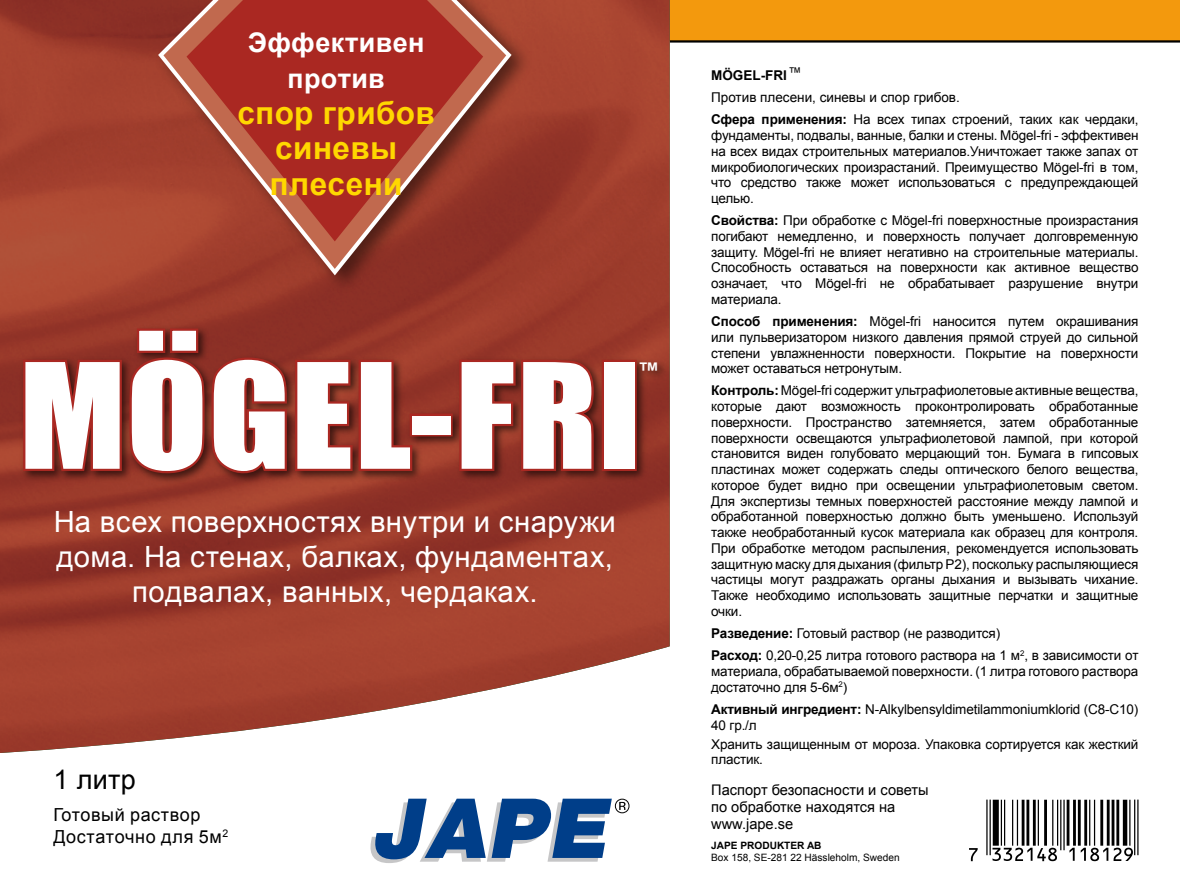
<style>
.page{position:relative;width:1180px;height:893px;background:#fff}
.page>*{position:absolute;margin:0;border:0;box-sizing:border-box;transform-origin:0 0}
.t1{font:135px "Impact";letter-spacing:.005em;color:#fff;scale:1.1 1}
.t2{font:700 31.5px "Arial";letter-spacing:.01em;color:#ffd700}
.t3{font:29.25px/35.1px "Arial";letter-spacing:.015em;color:#fff;text-align:center}
.t4{font:700 27px/36px "Arial";letter-spacing:.01em;color:#fff;text-align:center}
.t5{font:27px "Arial";color:#000}
.t6{font:700 20.25px "Arial";color:#fff;scale:1.1 1}
.t7{font:18px "Arial";letter-spacing:.03em;color:#000}
.t8{font:14.62px/16.9px "Arial";color:#000}
.Brödtext{font:13.5px/15.8px "Arial";letter-spacing:-.01em;color:#000;text-align:justify}
.t9{font:700 13.5px "Arial";color:#000}
.t10{font:10.12px "Arial";color:#000}
.t11{font:700 10.12px "Arial";color:#000}
.s1{font-weight:700}
</style>
<div class="page">
<svg style="left:370px;top:799px;width:259px;height:64px"></svg>
<div style="left:670px;top:0;width:510px;height:41px;background:#f3990d"></div>
<hr style="left:670px;top:40px;width:510px;height:3px;background:#000">
<img style="left:0;top:0;width:670px;height:753px">
<div style="left:19px;top:324px;width:650px;height:162px;background:#000;opacity:.6"></div>
<svg style="left:21px;top:335px;width:394px;height:141px;background:#6c231b"></svg>
<div style="left:410px;top:413px;width:43px;height:23px;border:4px solid #aa2822"></div>
<svg style="left:457px;top:357px;width:140px;height:116px;background:#672019"></svg>
<div style="left:602px;top:360px;width:35px;height:111px;border:4px solid #aa2822"></div>
<div style="left:138px;top:330px;width:26px;height:22px;background:#fff"></div>
<div style="left:137px;top:328px;width:28px;height:25px;border:2px solid #aa2822"></div>
<div style="left:171px;top:330px;width:26px;height:22px;background:#fff"></div>
<div style="left:170px;top:328px;width:28px;height:25px;border:2px solid #aa2822"></div>
<div style="left:153px;top:0;width:383px;height:296px;background:#000;opacity:.5"></div>
<svg style="left:158px;top:0;width:354px;height:275px;background:#9d4334"></svg>
<svg style="left:187px;top:0;width:296px;height:241px;background:#a93b2f"></svg>
<svg style="left:969px;top:848px;width:9px;height:13px"></svg>
<hr style="left:989px;top:800px;width:2px;height:55px;background:#000">
<hr style="left:986px;top:800px;width:2px;height:55px;background:#000">
<svg style="left:992px;top:800px;width:66px;height:61px"></svg>
<hr style="left:1063px;top:800px;width:2px;height:50px;background:#000">
<hr style="left:1060px;top:800px;width:1px;height:50px;background:#000">
<svg style="left:1067px;top:800px;width:66px;height:61px"></svg>
<hr style="left:1137px;top:800px;width:1px;height:55px;background:#000">
<hr style="left:1134px;top:800px;width:1px;height:55px;background:#000">
<p class="t4" style="left:248px;top:26px;width:178px">Эффективен против</p>
<p class="t2" style="left:237px;top:92px;width:199px">спор грибов</p>
<p class="t2" style="left:275px;top:128px;width:123px">синевы</p>
<p class="t2" style="left:270px;top:163px;width:134px">плесени</p>
<p class="t1" style="left:19px;top:333px;width:566px">MOGEL-FRI</p>
<p class="t6" style="left:638px;top:356px;width:22px">™</p>
<p class="t3" style="left:54px;top:504px;width:564px">На всех поверхностях внутри и снаружи дома. На стенах, балках, фундаментах, подвалах, ванных, чердаках.</p>
<p class="t5" style="left:54px;top:762px;width:84px">1 литр</p>
<p class="t7" style="left:54px;top:803px;width:148px">Готовый раствор</p>
<p class="t7" style="left:54px;top:825px;width:176px">Достаточно для 5м<sup>2</sup></p>
<p class="t9" style="left:711px;top:66px;width:92px">MÖGEL-FRI<sup>™</sup></p>
<p class="Brödtext" style="left:711px;top:90px;width:250px">Против плесени, синевы и спор грибов.</p>
<p class="Brödtext" style="left:711px;top:112px;width:429px"><span class="s1">Сфера применения:</span> На всех типах строений, таких как чердаки, фундаменты, подвалы, ванные, балки и стены. Mögel-fri - эффективен на всех видах строительных материалов.Уничтожает также запах от микробиологических произрастаний. Преимущество Mögel-fri в том, что средство также может использоваться с предупреждающей целью.</p>
<p class="Brödtext" style="left:711px;top:213px;width:429px"><span class="s1">Свойства:</span> При обработке с Mögel-fri поверхностные произрастания погибают немедленно, и поверхность получает долговременную защиту. Mögel-fri не влияет негативно на строительные материалы.<br>Способность оставаться на поверхности как активное вещество означает, что Mögel-fri не обрабатывает разрушение внутри материала.</p>
<p class="Brödtext" style="left:711px;top:314px;width:429px"><span class="s1">Способ применения:</span> Mögel-fri наносится путем окрашивания или пульверизатором низкого давления прямой струей до сильной степени увлажненности поверхности. Покрытие на поверхности может оставаться нетронутым.</p>
<p class="Brödtext" style="left:711px;top:383px;width:429px"><span class="s1">Контроль:</span> Mögel-fri содержит ультрафиолетовые активные вещества, которые дают возможность проконтролировать обработанные поверхности. Пространство затемняется, затем обработанные поверхности освещаются ультрафиолетовой лампой, при которой становится виден голубовато мерцающий тон. Бумага в гипсовых пластинах может содержать следы оптического белого вещества, которое будет видно при освещении ультрафиолетовым светом.<br>Для экспертизы темных поверхностей расстояние между лампой и обработанной поверхностью должно быть уменьшено. Используй также необработанный кусок материала как образец для контроля.<br>При обработке методом распыления, рекомендуется использовать защитную маску для дыхания (фильтр Р2), поскольку распыляющиеся частицы могут раздражать органы дыхания и вызывать чихание.<br>Также необходимо использовать защитные перчатки и защитные очки.</p>
<p class="Brödtext" style="left:711px;top:626px;width:290px"><span class="s1">Разведение:</span> Готовый раствор (не разводится)</p>
<p class="Brödtext" style="left:711px;top:648px;width:429px"><span class="s1">Расход:</span> 0,20-0,25 литра готового раствора на 1 м<sup>2</sup>, в зависимости от материала, обрабатываемой поверхности. (1 литра готового раствора достаточно для 5-6м<sup>2</sup>)</p>
<p class="Brödtext" style="left:711px;top:701px;width:429px"><span class="s1">Активный ингредиент:</span> N-Alkylbensyldimetilammoniumklorid (C8-C10)<br>40 гр./л</p>
<p class="Brödtext" style="left:711px;top:736px;width:429px">Хранить защищенным от мороза. Упаковка сортируется как жесткий пластик.</p>
<p class="t8" style="left:711px;top:782px;width:219px">Паспорт безопасности и советы по обработке находятся на www.jape.se</p>
<p class="t11" style="left:711px;top:839px;width:112px">JAPE PRODUKTER AB</p>
<p class="t10" style="left:711px;top:851px;width:190px">Box 158, SE-281 22 Hässleholm, Sweden</p>
</div>
